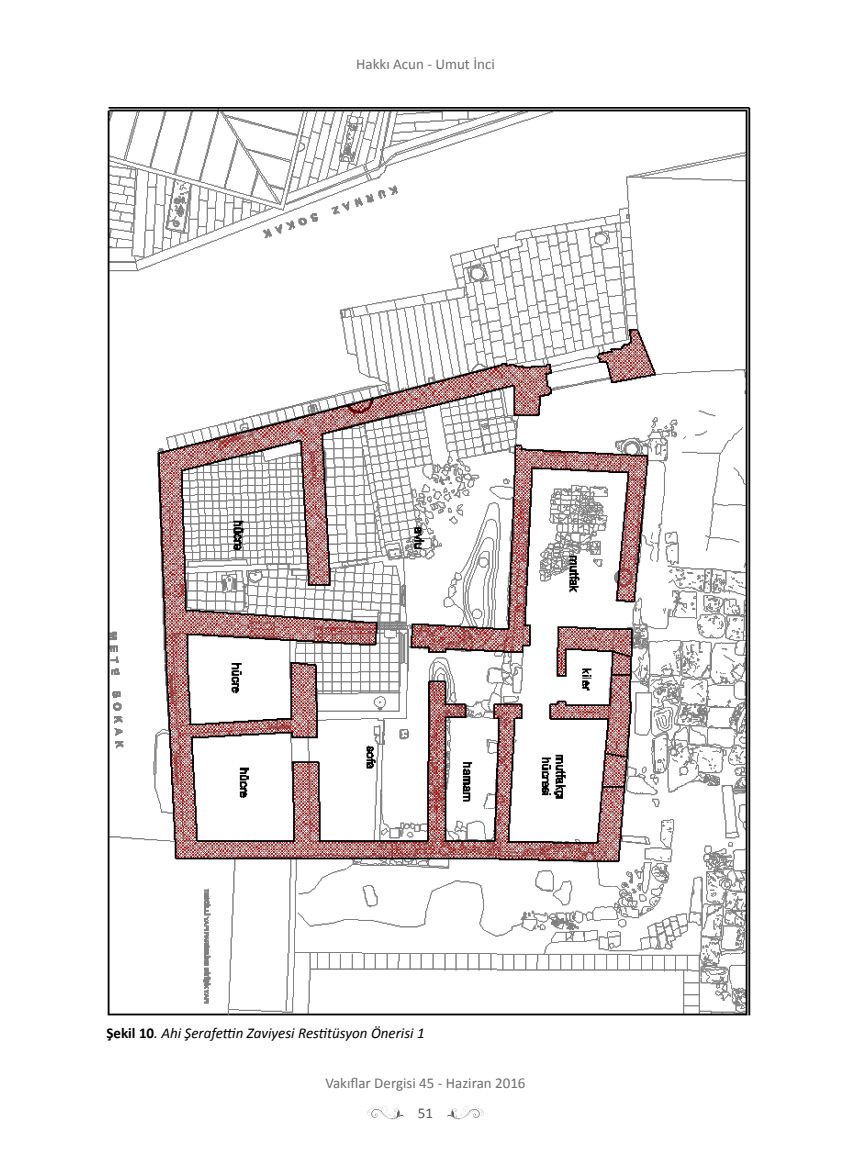
<style>
.page{position:relative;width:851px;height:1170px;background:#fff}
.page>*{position:absolute;margin:0;border:0;box-sizing:border-box;transform-origin:0 0}
.t1{font:italic 15px "Calibri";color:#000}
.t2{font:15px "Calibri";color:#6d6e71}
.t3{font:15px "Calibri";color:#58595b}
.s1{font-weight:700;font-style:normal}
</style>
<div class="page">
<svg style="left:367px;top:1106px;width:37px;height:14px"></svg>
<svg style="left:447px;top:1106px;width:37px;height:14px"></svg>
<img style="left:107px;top:108px;width:643px;height:908px">
<p class="t2" style="left:356px;top:54px;width:140px">Hakkı Acun - Umut İnci</p>
<p class="t1" style="left:106px;top:1022px;width:320px"><span class="s1">Şekil 10</span>. Ahi Şerafettin Zaviyesi Restitüsyon Önerisi 1</p>
<p class="t2" style="left:325px;top:1073px;width:202px">Vakıflar Dergisi 45 - Haziran 2016</p>
<p class="t3" style="left:418px;top:1103px;width:17px">51</p>
</div>
